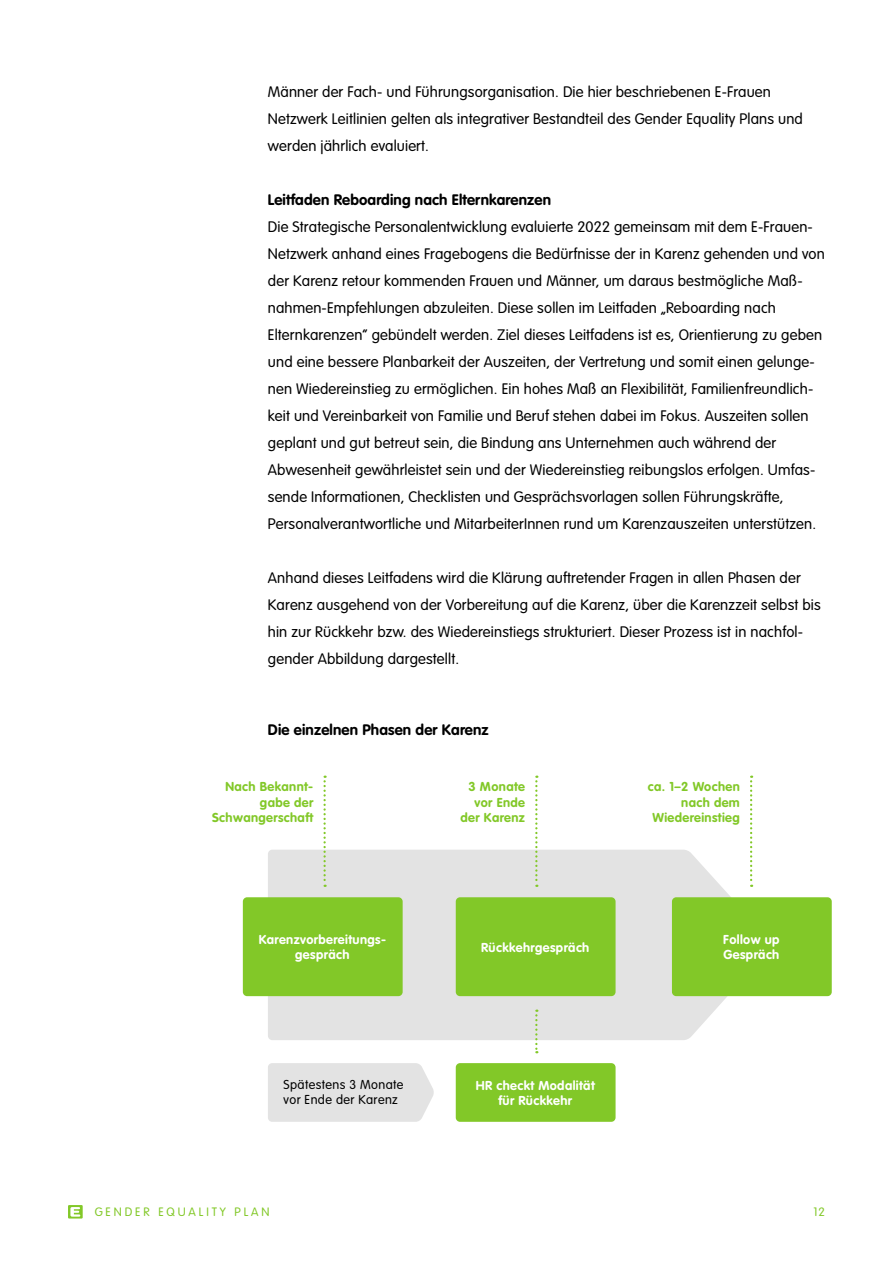
<style>
.page{position:relative;width:893px;height:1263px;background:#fff}
.page>*{position:absolute;margin:0;border:0;box-sizing:border-box;transform-origin:0 0}
.t1{font:300 15px/27px "VAG Rounded Std";letter-spacing:.01em;color:#000}
.t2{font:700 15px "VAG Rounded Std";letter-spacing:.01em;color:#000}
.t3{font:700 12.75px/15.3px "VAG Rounded Std";letter-spacing:.03em;color:#82c828;text-align:right}
.t4{font:700 12.75px/15.3px "VAG Rounded Std";letter-spacing:.03em;color:#fff;text-align:center}
.t5{font:300 12.75px/15.3px "VAG Rounded Std";letter-spacing:.03em;color:#000}
.t6{font:300 12px "VAG Rounded Std";letter-spacing:.24em;color:#82c828}
</style>
<div class="page">
<div style="left:68px;top:1205px;width:15px;height:13px;background:#82c828"></div>
<svg style="left:70px;top:1207px;width:10px;height:10px"></svg>
<svg style="left:268px;top:850px;width:505px;height:190px;background:#e5e5e5"></svg>
<div style="left:456px;top:1063px;width:160px;height:59px;background:#82c828;border-radius:4px"></div>
<div style="left:672px;top:897px;width:160px;height:99px;background:#82c828;border-radius:4px"></div>
<div style="left:243px;top:897px;width:160px;height:99px;background:#82c828;border-radius:4px"></div>
<svg style="left:323px;top:776px;width:3px;height:111px"></svg>
<div style="left:456px;top:897px;width:160px;height:99px;background:#82c828;border-radius:4px"></div>
<svg style="left:535px;top:776px;width:2px;height:111px"></svg>
<svg style="left:535px;top:1009px;width:2px;height:44px"></svg>
<svg style="left:750px;top:776px;width:2px;height:111px"></svg>
<div style="left:268px;top:1063px;width:166px;height:59px;background:#e3e3e3"></div>
<p class="t1" style="left:268px;top:78px;width:536px">Männer der Fach- und Führungsorganisation. Die hier beschriebenen E-Frauen<br>Netzwerk Leitlinien gelten als integrativer Bestandteil des Gender Equality Plans und werden jährlich evaluiert.</p>
<p class="t2" style="left:268px;top:191px;width:285px">Leitfaden Reboarding nach Elternkarenzen</p>
<p class="t1" style="left:268px;top:213px;width:558px">Die Strategische Personalentwicklung evaluierte 2022 gemeinsam mit dem E-Frauen-Netzwerk anhand eines Fragebogens die Bedürfnisse der in Karenz gehenden und von der Karenz retour kommenden Frauen und Männer, um daraus bestmögliche Maß&shy;nahmen-Empfehlungen abzuleiten. Diese sollen im Leitfaden „Reboarding nach Elternkarenzen“ gebündelt werden. Ziel dieses Leitfadens ist es, Orientierung zu geben und eine bessere Planbarkeit der Auszeiten, der Vertretung und somit einen gelunge&shy;nen Wiedereinstieg zu ermöglichen. Ein hohes Maß an Flexibilität, Familienfreundlich&shy;keit und Vereinbarkeit von Familie und Beruf stehen dabei im Fokus. Auszeiten sollen geplant und gut betreut sein, die Bindung ans Unternehmen auch während der Abwesenheit gewährleistet sein und der Wiedereinstieg reibungslos erfolgen. Umfas&shy;sende Informationen, Checklisten und Gesprächsvorlagen sollen Führungskräfte, Personalverantwortliche und MitarbeiterInnen rund um Karenzauszeiten unterstützen.</p>
<p class="t1" style="left:268px;top:564px;width:554px">Anhand dieses Leitfadens wird die Klärung auftretender Fragen in allen Phasen der Karenz ausgehend von der Vorbereitung auf die Karenz, über die Karenzzeit selbst bis hin zur Rückkehr bzw. des Wiedereinstiegs strukturiert. Dieser Prozess ist in nachfol&shy;gender Abbildung dargestellt.</p>
<p class="t2" style="left:268px;top:721px;width:222px">Die einzelnen Phasen der Karenz</p>
<p class="t3" style="left:212px;top:780px;width:103px">Nach Bekannt&shy;gabe der<br>Schwangerschaft</p>
<p class="t3" style="left:461px;top:780px;width:66px">3 Monate vor Ende der Karenz</p>
<p class="t3" style="left:648px;top:780px;width:93px">ca. 1–2 Wochen nach dem<br>Wiedereinstieg</p>
<p class="t4" style="left:259px;top:932px;width:128px">Karenzvorbereitungs&shy;gespräch</p>
<p class="t4" style="left:481px;top:940px;width:110px">Rückkehrgespräch</p>
<p class="t4" style="left:723px;top:932px;width:58px;text-align:left">Follow up<br>Gespräch</p>
<p class="t5" style="left:284px;top:1077px;width:121px">Spätestens 3 Monate vor Ende der Karenz</p>
<p class="t4" style="left:476px;top:1078px;width:121px">HR checkt Modalität für Rückkehr</p>
<p class="t6" style="left:95px;top:1205px;width:176px">GENDER EQUALITY PLAN</p>
<p class="t6" style="left:813px;top:1205px;width:13px">12</p>
</div>
